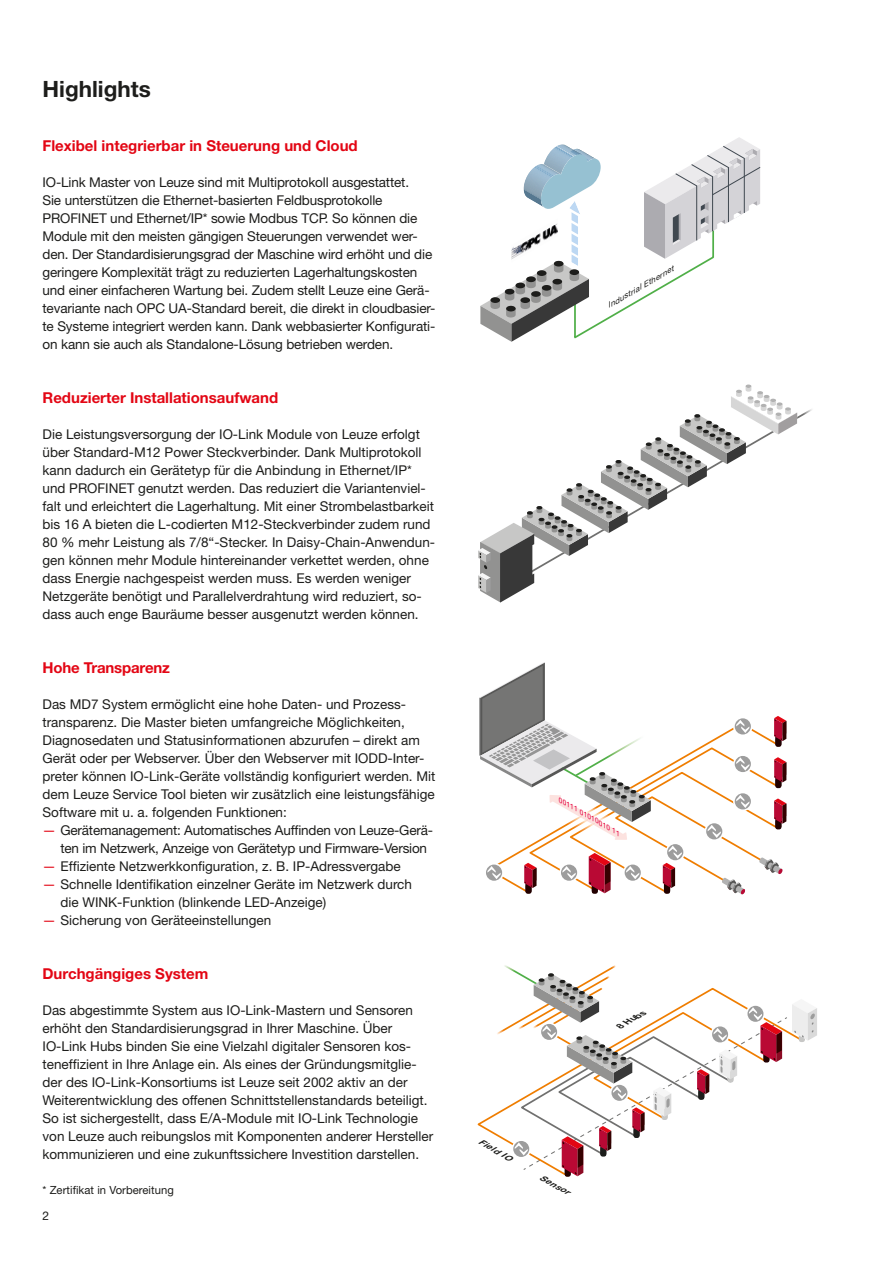
<style>
.page{position:relative;width:893px;height:1263px;background:#fff}
.page>*{position:absolute;margin:0;border:0;box-sizing:border-box;transform-origin:0 0}
.t1{font:700 22.5px "Helvetica Neue LT Pro";color:#1d1d1b}
.t2{font:700 15px "Helvetica Neue LT Pro";color:#e30614}
.t3{font:13.5px/18px "Helvetica Neue LT Pro";color:#1d1d1b}
.t4{font:12px "Helvetica Neue LT Pro";color:#1d1d1b}
.t5{font:11.25px "Helvetica Neue LT Pro";letter-spacing:.005em;color:#1d1d1b}
.t6{font:italic 700 8.1px "Helvetica Neue LT Pro";color:#1d1d1b;scale:1.15 1}
.t7{font:italic 7.5px "Helvetica Neue LT Pro";color:#1d1d1b;scale:1.15 1}
.t8{font:italic 6.45px "Helvetica Neue LT Pro";color:#e50040;scale:1.15 1}
.s1{color:#e30614}
</style>
<div class="page">
<svg style="left:480px;top:137px;width:280px;height:205px"></svg>
<img style="left:797px;top:409px;width:15px;height:10px">
<svg style="left:478px;top:384px;width:319px;height:219px"></svg>
<svg style="left:477px;top:965px;width:340px;height:212px"></svg>
<svg style="left:479px;top:662px;width:307px;height:233px"></svg>
<h1 class="t1" style="left:43px;top:74px;width:110px">Highlights</h1>
<p class="t2" style="left:43px;top:136px;width:317px">Flexibel integrierbar in Steuerung und Cloud</p>
<p class="t3" style="left:43px;top:172px;width:394px">IO-Link Master von Leuze sind mit Multiprotokoll ausgestattet.<br>Sie unterstützen die Ethernet-basierten Feldbusprotokolle PROFINET und Ethernet/IP* sowie Modbus TCP. So können die Module mit den meisten gängigen Steuerungen verwendet wer&shy;den. Der Standardisierungsgrad der Maschine wird erhöht und die geringere Komplexität trägt zu reduzierten Lagerhaltungskosten und einer einfacheren Wartung bei. Zudem stellt Leuze eine Gerä&shy;tevariante nach OPC UA-Standard bereit, die direkt in cloudbasier&shy;te Systeme integriert werden kann. Dank webbasierter Konfigurati&shy;on kann sie auch als Standalone-Lösung betrieben werden.</p>
<p class="t2" style="left:43px;top:388px;width:237px">Reduzierter Installationsaufwand</p>
<p class="t3" style="left:43px;top:424px;width:394px">Die Leistungsversorgung der IO-Link Module von Leuze erfolgt über Standard-M12 Power Steckverbinder. Dank Multiprotokoll kann dadurch ein Gerätetyp für die Anbindung in Ethernet/IP* und PROFINET genutzt werden. Das reduziert die Variantenviel&shy;falt und erleichtert die Lagerhaltung. Mit einer Strombelastbarkeit bis 16 A bieten die L-codierten M12-Steckverbinder zudem rund 80 % mehr Leistung als 7/8“-Stecker. In Daisy-Chain-Anwendun&shy;gen können mehr Module hintereinander verkettet werden, ohne dass Energie nachgespeist werden muss. Es werden weniger Netzgeräte benötigt und Parallelverdrahtung wird reduziert, so&shy;dass auch enge Bauräume besser ausgenutzt werden können.</p>
<p class="t2" style="left:43px;top:658px;width:129px">Hohe Transparenz</p>
<p class="t3" style="left:43px;top:694px;width:394px">Das MD7 System ermöglicht eine hohe Daten- und Prozess&shy;transparenz. Die Master bieten umfangreiche Möglichkeiten, Diagnosedaten und Statusinformationen abzurufen – direkt am Gerät oder per Webserver. Über den Webserver mit IODD-Inter&shy;preter können IO-Link-Geräte vollständig konfiguriert werden. Mit dem Leuze Service Tool bieten wir zusätzlich eine leistungsfähige Software mit u. a. folgenden Funktionen:</p>
<p class="t3" style="left:61px;top:820px;width:374px;text-indent:-18px"><span class="s1">—</span> Gerätemanagement: Automatisches Auffinden von Leuze-Gerä&shy;ten im Netzwerk, Anzeige von Gerätetyp und Firmware-Version</p>
<p class="t3" style="left:43px;top:856px;width:360px"><span class="s1">—</span> Effiziente Netzwerkkonfiguration, z. B. IP-Adressvergabe</p>
<p class="t3" style="left:61px;top:874px;width:353px;text-indent:-18px"><span class="s1">—</span> Schnelle Identifikation einzelner Geräte im Netzwerk durch die WINK-Funktion (blinkende LED-Anzeige)</p>
<p class="t3" style="left:43px;top:910px;width:230px"><span class="s1">—</span> Sicherung von Geräteeinstellungen</p>
<p class="t2" style="left:43px;top:964px;width:167px">Durchgängiges System</p>
<p class="t3" style="left:43px;top:1000px;width:392px">Das abgestimmte System aus IO-Link-Mastern und Sensoren erhöht den Standardisierungsgrad in Ihrer Maschine. Über IO-Link Hubs binden Sie eine Vielzahl digitaler Sensoren kos&shy;teneffizient in Ihre Anlage ein. Als eines der Gründungsmitglie&shy;der des IO-Link-Konsortiums ist Leuze seit 2002 aktiv an der Weiterentwicklung des offenen Schnittstellenstandards beteiligt.<br>So ist sichergestellt, dass E/A-Module mit IO-Link Technologie von Leuze auch reibungslos mit Komponenten anderer Hersteller kommunizieren und eine zukunftssichere Investition darstellen.</p>
<p class="t5" style="left:43px;top:1183px;width:133px">* Zertifikat in Vorbereitung</p>
<p class="t4" style="left:43px;top:1209px;width:8px">2</p>
<p class="t7" style="left:605px;top:302px;width:67px;rotate:-30deg">Industrial Ethernet</p>
<p class="t8" style="left:562px;top:796px;width:62px;rotate:30deg">00111 01010010 11</p>
<p class="t6" style="left:617px;top:1022px;width:28px;rotate:-30deg">8 Hubs</p>
<p class="t6" style="left:482px;top:1136px;width:33px;rotate:30deg">Field IO</p>
<p class="t6" style="left:543px;top:1171px;width:30px;rotate:30deg">Sensor</p>
</div>
